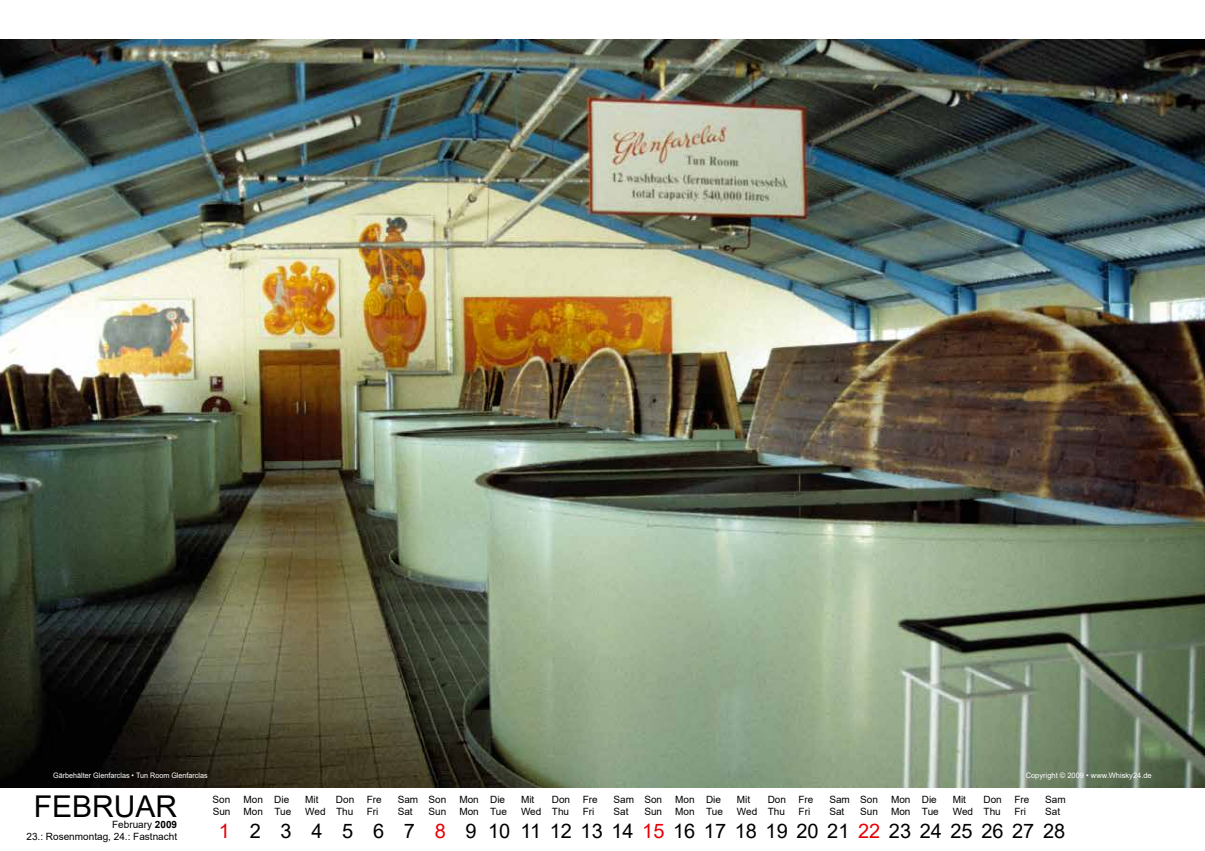
<style>
.page{position:relative;width:1205px;height:851px;background:#fff}
.page>*{position:absolute;margin:0;border:0;box-sizing:border-box;transform-origin:0 0}
.t1{font:30px "Arial";color:#000}
.t2{font:20px "Arial";color:#000}
.t3{font:10px/12px "Arial";color:#000;text-align:right}
.t4{font:7.5px "Arial";color:#fff;scale:.96 1}
.t5{font:7.5px "Arial";color:#fff}
.s1{color:#e60005}
.s2{font-weight:700}
</style>
<div class="page">
<img style="left:0;top:39px;width:1205px;height:748px">
<p class="t4" style="left:53px;top:770px;width:163px">Gärbehälter Glenfarclas • Tun Room Glenfarclas</p>
<p class="t5" style="left:1025px;top:770px;width:128px">Copyright © 2009 • www.Whisky24.de</p>
<h1 class="t1" style="left:34px;top:785px;width:145px">FEBRUAR</h1>
<p class="t3" style="left:213px;top:793px;width:19px">Son</p>
<p class="t3" style="left:243px;top:793px;width:47px">Mon Die</p>
<p class="t3" style="left:305px;top:793px;width:15px">Mit</p>
<p class="t3" style="left:336px;top:793px;width:47px">Don Fre</p>
<p class="t3" style="left:398px;top:793px;width:50px">Sam Son</p>
<p class="t3" style="left:459px;top:793px;width:47px">Mon Die</p>
<p class="t3" style="left:521px;top:793px;width:15px">Mit</p>
<p class="t3" style="left:552px;top:793px;width:47px">Don Fre</p>
<p class="t3" style="left:613px;top:793px;width:50px">Sam Son</p>
<p class="t3" style="left:675px;top:793px;width:47px">Mon Die</p>
<p class="t3" style="left:737px;top:793px;width:15px">Mit</p>
<p class="t3" style="left:768px;top:793px;width:47px">Don Fre</p>
<p class="t3" style="left:829px;top:793px;width:50px">Sam Son</p>
<p class="t3" style="left:891px;top:793px;width:47px">Mon Die</p>
<p class="t3" style="left:952px;top:793px;width:15px">Mit</p>
<p class="t3" style="left:983px;top:793px;width:47px">Don Fre</p>
<p class="t3" style="left:1045px;top:793px;width:22px">Sam</p>
<p class="t3" style="left:213px;top:805px;width:19px">Sun</p>
<p class="t3" style="left:243px;top:805px;width:49px">Mon Tue</p>
<p class="t3" style="left:305px;top:805px;width:50px">Wed Thu</p>
<p class="t3" style="left:367px;top:805px;width:13px">Fri</p>
<p class="t3" style="left:398px;top:805px;width:17px">Sat</p>
<p class="t3" style="left:428px;top:805px;width:19px">Sun</p>
<p class="t3" style="left:459px;top:805px;width:49px">Mon Tue</p>
<p class="t3" style="left:521px;top:805px;width:50px">Wed Thu</p>
<p class="t3" style="left:583px;top:805px;width:13px">Fri</p>
<p class="t3" style="left:613px;top:805px;width:17px">Sat</p>
<p class="t3" style="left:644px;top:805px;width:19px">Sun</p>
<p class="t3" style="left:675px;top:805px;width:49px">Mon Tue</p>
<p class="t3" style="left:737px;top:805px;width:50px">Wed Thu</p>
<p class="t3" style="left:798px;top:805px;width:13px">Fri</p>
<p class="t3" style="left:829px;top:805px;width:17px">Sat</p>
<p class="t3" style="left:860px;top:805px;width:19px">Sun</p>
<p class="t3" style="left:891px;top:805px;width:49px">Mon Tue</p>
<p class="t3" style="left:953px;top:805px;width:50px">Wed Thu</p>
<p class="t3" style="left:1014px;top:805px;width:13px">Fri</p>
<p class="t3" style="left:1045px;top:805px;width:17px">Sat</p>
<h2 class="t2" style="left:219px;top:816px;width:848px"><span class="s1">1</span> 2 3 4 5 6 7 <span class="s1">8</span> 9 1011121314<span class="s1">15</span>161718192021<span class="s1">22</span>232425262728</h2>
<p class="t3" style="left:27px;top:818px;width:152px">February <span class="s2">2009<br></span>23.: Rosenmontag, 24.: Fastnacht</p>
</div>
